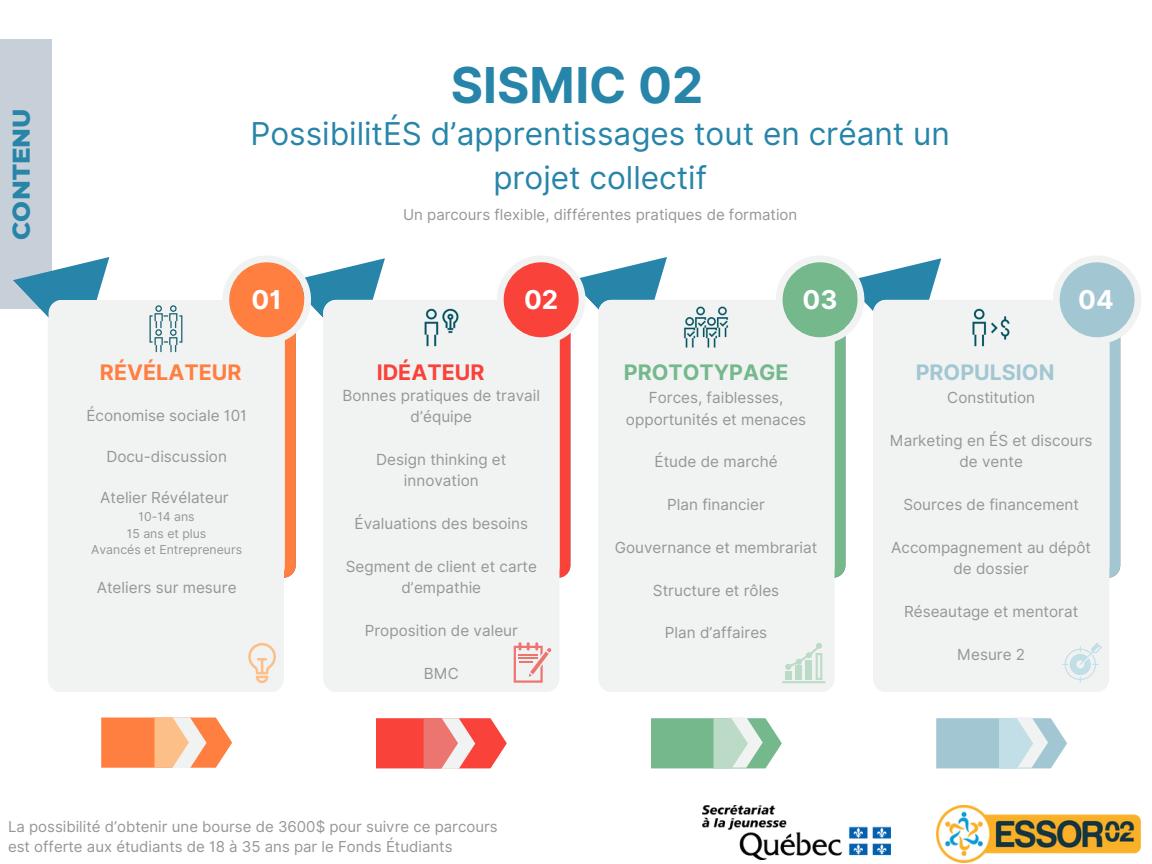
<style>
.page{position:relative;width:1152px;height:864px;background:#fff}
.page>*{position:absolute;margin:0;border:0;box-sizing:border-box;transform-origin:0 0}
.t1{font:700 49.5px "Inter";color:#2685a8}
.t2{font:31.5px/43.8px "Inter";color:#2685a8;text-align:center}
.t3{font:700 25.95px "Inter";color:#fff}
.t4{font:800 24.6px "Montserrat";letter-spacing:.01em;color:#2685a8}
.t5{font:700 21.45px "Inter";color:#74b88c}
.t6{font:700 21.45px "Inter";color:#ff7f41}
.t7{font:700 21.45px "Inter";color:#a3c7d2}
.t8{font:700 21.45px "Inter";color:#f9423a}
.t9{font:15.3px/21.3px "Inter";color:#969696;text-align:center}
.t10{font:15px/20.2px "Inter";color:#969696}
.t11{font:12.3px "Inter";color:#969696}
</style>
<div class="page">
<div style="left:0;top:39px;width:51px;height:270px;background:#c7d0d8"></div>
<svg style="left:13px;top:257px;width:96px;height:65px"></svg>
<div style="left:115px;top:319px;width:181px;height:259px;background:#ff7f41;border-radius:12px"></div>
<div style="left:390px;top:319px;width:180px;height:259px;background:#f9423a;border-radius:12px"></div>
<div style="left:665px;top:319px;width:180px;height:259px;background:#74b88c;border-radius:12px"></div>
<div style="left:940px;top:319px;width:180px;height:259px;background:#a3c7d2;border-radius:12px"></div>
<div style="left:49px;top:300px;width:236px;height:280px;background:#f1f2f2;border-radius:13px"></div>
<div style="left:48px;top:312px;width:236px;height:380px;background:#f1f2f2;border-radius:13px"></div>
<div style="left:323px;top:300px;width:237px;height:392px;background:#f1f2f2;border-radius:13px"></div>
<div style="left:598px;top:300px;width:237px;height:392px;background:#f1f2f2;border-radius:13px"></div>
<div style="left:873px;top:300px;width:236px;height:392px;background:#f1f2f2;border-radius:13px"></div>
<svg style="left:223px;top:256px;width:162px;height:98px"></svg>
<div style="left:229px;top:262px;width:75px;height:75px;background:#ff7f41;border-radius:50%"></div>
<svg style="left:497px;top:256px;width:170px;height:96px"></svg>
<div style="left:504px;top:262px;width:75px;height:75px;background:#f9423a;border-radius:50%"></div>
<svg style="left:776px;top:256px;width:165px;height:98px"></svg>
<div style="left:783px;top:262px;width:75px;height:75px;background:#74b88c;border-radius:50%"></div>
<svg style="left:1053px;top:256px;width:88px;height:88px"></svg>
<div style="left:1060px;top:262px;width:75px;height:75px;background:#a3c7d2;border-radius:50%"></div>
<svg style="left:248px;top:643px;width:28px;height:40px"></svg>
<svg style="left:514px;top:642px;width:38px;height:41px"></svg>
<svg style="left:785px;top:643px;width:37px;height:37px"></svg>
<hr style="left:782px;top:681px;width:44px;height:2px;background:#bcdbc7">
<svg style="left:1062px;top:642px;width:40px;height:41px"></svg>
<svg style="left:101px;top:717px;width:131px;height:51px"></svg>
<svg style="left:376px;top:718px;width:131px;height:51px"></svg>
<svg style="left:651px;top:717px;width:131px;height:52px"></svg>
<img style="left:149px;top:305px;width:34px;height:48px">
<img style="left:424px;top:308px;width:35px;height:39px">
<img style="left:684px;top:306px;width:45px;height:42px">
<img style="left:972px;top:308px;width:38px;height:39px">
<img style="left:703px;top:806px;width:188px;height:54px">
<img style="left:936px;top:806px;width:205px;height:56px">
<svg style="left:936px;top:717px;width:131px;height:52px"></svg>
<h3 class="t4" style="left:6px;top:240px;width:133px;rotate:-90deg">CONTENU</h3>
<h6 class="t1" style="left:451px;top:55px;width:254px">SISMIC 02</h6>
<h6 class="t2" style="left:250px;top:112px;width:701px">PossibilitÉS d’apprentissages tout en créant un projet collectif</h6>
<h1 class="t10" style="left:403px;top:204px;width:396px">Un parcours flexible, différentes pratiques de formation</h1>
<h6 class="t3" style="left:252px;top:284px;width:32px">01</h6>
<p class="t3" style="left:524px;top:284px;width:36px">02</p>
<h4 class="t3" style="left:803px;top:284px;width:37px">03</h4>
<p class="t3" style="left:1078px;top:284px;width:37px">04</p>
<p class="t6" style="left:100px;top:359px;width:143px">RÉVÉLATEUR</p>
<p class="t8" style="left:377px;top:359px;width:109px">IDÉATEUR</p>
<p class="t5" style="left:624px;top:359px;width:166px">PROTOTYPAGE</p>
<p class="t7" style="left:916px;top:359px;width:140px">PROPULSION</p>
<h6 class="t9" style="left:626px;top:387px;width:182px">Forces, faiblesses, opportunités et menaces</h6>
<h6 class="t9" style="left:655px;top:451px;width:125px">Étude de marché</h6>
<h6 class="t9" style="left:667px;top:494px;width:99px">Plan financier</h6>
<h6 class="t9" style="left:615px;top:537px;width:204px">Gouvernance et membrariat</h6>
<h6 class="t9" style="left:653px;top:579px;width:128px">Structure et rôles</h6>
<p class="t9" style="left:665px;top:622px;width:104px">Plan d’affaires</p>
<h2 class="t9" style="left:343px;top:385px;width:199px">Bonnes pratiques de travail d’équipe</h2>
<h6 class="t9" style="left:376px;top:449px;width:132px">Design thinking et innovation</h6>
<p class="t9" style="left:355px;top:513px;width:175px">Évaluations des besoins</p>
<p class="t9" style="left:346px;top:556px;width:193px">Segment de client et carte d’empathie</p>
<p class="t9" style="left:365px;top:620px;width:155px">Proposition de valeur</p>
<p class="t9" style="left:424px;top:662px;width:36px">BMC</p>
<h4 class="t9" style="left:947px;top:387px;width:89px">Constitution</h4>
<h6 class="t9" style="left:890px;top:430px;width:204px">Marketing en ÉS et discours de vente</h6>
<h6 class="t9" style="left:903px;top:494px;width:177px">Sources de financement</h6>
<h6 class="t9" style="left:891px;top:537px;width:201px">Accompagnement au dépôt de dossier</h6>
<h6 class="t9" style="left:904px;top:601px;width:176px">Réseautage et mentorat</h6>
<h6 class="t9" style="left:957px;top:643px;width:69px">Mesure 2</h6>
<p class="t9" style="left:86px;top:405px;width:162px">Économise sociale 101</p>
<p class="t9" style="left:106px;top:446px;width:122px">Docu-discussion</p>
<p class="t9" style="left:100px;top:487px;width:130px">Atelier Révélateur</p>
<p class="t11" style="left:139px;top:510px;width:58px">10-14 ans</p>
<p class="t11" style="left:127px;top:526px;width:81px">15 ans et plus</p>
<p class="t11" style="left:91px;top:542px;width:153px">Avancés et Entrepreneurs</p>
<p class="t9" style="left:97px;top:577px;width:141px">Ateliers sur mesure</p>
<h6 class="t10" style="left:8px;top:817px;width:491px">La possibilité d’obtenir une bourse de 3600$ pour suivre ce parcours est offerte aux étudiants de 18 à 35 ans par le Fonds Étudiants</h6>
</div>
